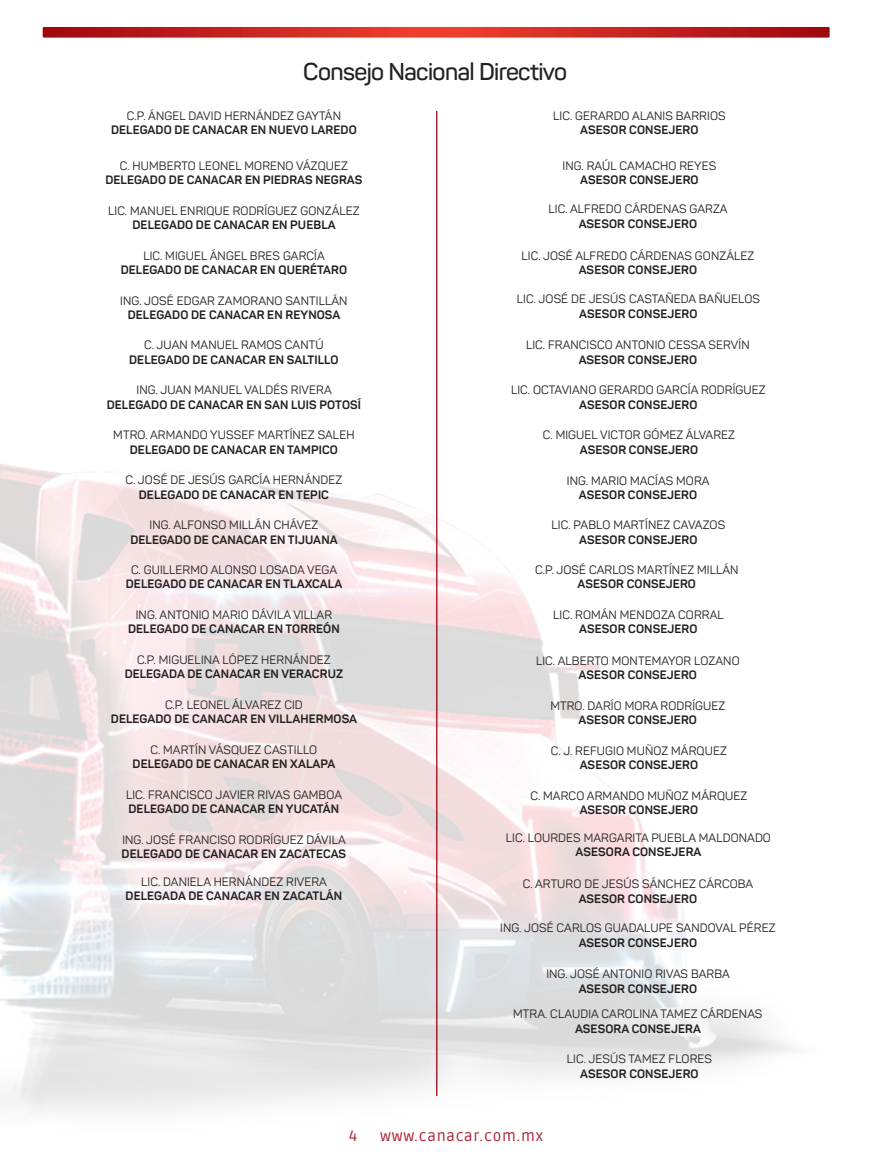
<style>
.page{position:relative;width:872px;height:1170px;background:#fff}
.page>*{position:absolute;margin:0;border:0;box-sizing:border-box;transform-origin:0 0}
.t1{font:600 24px "Panton";letter-spacing:-.025em;color:#231f20}
.t2{font:15px "Ruda";letter-spacing:.05em;color:#ac2235}
.t3{font:12px "Panton";letter-spacing:.01em;color:#231f20}
.t4{font:700 12px "Panton";letter-spacing:.01em;color:#231f20}
</style>
<div class="page">
<img style="left:0;top:415px;width:793px;height:698px">
<hr style="left:436px;top:111px;width:1px;height:984px;background:#ac2235">
<svg style="left:43px;top:27px;width:786px;height:11px;background:#c92b27"></svg>
<h1 class="t1" style="left:303px;top:57px;width:265px">Consejo Nacional Directivo</h1>
<p class="t3" style="left:127px;top:108px;width:216px">C.P. ÁNGEL DAVID HERNÁNDEZ GAYTÁN</p>
<p class="t4" style="left:111px;top:123px;width:247px">DELEGADO DE CANACAR EN NUEVO LAREDO</p>
<p class="t3" style="left:120px;top:158px;width:230px">C. HUMBERTO LEONEL MORENO VÁZQUEZ</p>
<p class="t4" style="left:105px;top:172px;width:258px">DELEGADO DE CANACAR EN PIEDRAS NEGRAS</p>
<p class="t3" style="left:108px;top:203px;width:253px">LIC. MANUEL ENRIQUE RODRÍGUEZ GONZÁLEZ</p>
<p class="t4" style="left:132px;top:217px;width:205px">DELEGADO DE CANACAR EN PUEBLA</p>
<p class="t3" style="left:143px;top:248px;width:183px">LIC. MIGUEL ÁNGEL BRES GARCÍA</p>
<p class="t4" style="left:121px;top:262px;width:228px">DELEGADO DE CANACAR EN QUERÉTARO</p>
<p class="t3" style="left:120px;top:293px;width:229px">ING. JOSÉ EDGAR ZAMORANO SANTILLÁN</p>
<p class="t4" style="left:128px;top:307px;width:214px">DELEGADO DE CANACAR EN REYNOSA</p>
<p class="t3" style="left:144px;top:338px;width:181px">C. JUAN MANUEL RAMOS CANTÚ</p>
<p class="t4" style="left:129px;top:352px;width:211px">DELEGADO DE CANACAR EN SALTILLO</p>
<p class="t3" style="left:136px;top:383px;width:197px">ING. JUAN MANUEL VALDÉS RIVERA</p>
<p class="t4" style="left:107px;top:397px;width:256px">DELEGADO DE CANACAR EN SAN LUIS POTOSÍ</p>
<p class="t3" style="left:113px;top:427px;width:243px">MTRO. ARMANDO YUSSEF MARTÍNEZ SALEH</p>
<p class="t4" style="left:130px;top:442px;width:210px">DELEGADO DE CANACAR EN TAMPICO</p>
<p class="t3" style="left:125px;top:472px;width:218px">C. JOSÉ DE JESÚS GARCÍA HERNÁNDEZ</p>
<p class="t4" style="left:139px;top:487px;width:192px">DELEGADO DE CANACAR EN TEPIC</p>
<p class="t3" style="left:150px;top:517px;width:170px">ING. ALFONSO MILLÁN CHÁVEZ</p>
<p class="t4" style="left:130px;top:531px;width:209px">DELEGADO DE CANACAR EN TIJUANA</p>
<p class="t3" style="left:131px;top:562px;width:208px">C. GUILLERMO ALONSO LOSADA VEGA</p>
<p class="t4" style="left:126px;top:576px;width:218px">DELEGADO DE CANACAR EN TLAXCALA</p>
<p class="t3" style="left:136px;top:607px;width:198px">ING. ANTONIO MARIO DÁVILA VILLAR</p>
<p class="t4" style="left:128px;top:621px;width:213px">DELEGADO DE CANACAR EN TORREÓN</p>
<p class="t3" style="left:137px;top:652px;width:195px">C.P. MIGUELINA LÓPEZ HERNÁNDEZ</p>
<p class="t4" style="left:125px;top:666px;width:220px">DELEGADA DE CANACAR EN VERACRUZ</p>
<p class="t3" style="left:165px;top:697px;width:139px">C.P. LEONEL ÁLVAREZ CID</p>
<p class="t4" style="left:111px;top:711px;width:248px">DELEGADO DE CANACAR EN VILLAHERMOSA</p>
<p class="t3" style="left:150px;top:742px;width:168px">C. MARTÍN VÁSQUEZ CASTILLO</p>
<p class="t4" style="left:133px;top:756px;width:204px">DELEGADO DE CANACAR EN XALAPA</p>
<p class="t3" style="left:126px;top:787px;width:217px">LIC. FRANCISCO JAVIER RIVAS GAMBOA</p>
<p class="t4" style="left:128px;top:801px;width:212px">DELEGADO DE CANACAR EN YUCATÁN</p>
<p class="t3" style="left:122px;top:831px;width:225px">ING. JOSÉ FRANCISO RODRÍGUEZ DÁVILA</p>
<p class="t4" style="left:122px;top:846px;width:226px">DELEGADO DE CANACAR EN ZACATECAS</p>
<p class="t3" style="left:141px;top:873px;width:187px">LIC. DANIELA HERNÁNDEZ RIVERA</p>
<p class="t4" style="left:126px;top:888px;width:218px">DELEGADA DE CANACAR EN ZACATLÁN</p>
<p class="t3" style="left:553px;top:108px;width:174px">LIC. GERARDO ALANIS BARRIOS</p>
<p class="t4" style="left:580px;top:123px;width:120px">ASESOR CONSEJERO</p>
<p class="t3" style="left:562px;top:158px;width:155px">ING. RAÚL CAMACHO REYES</p>
<p class="t4" style="left:580px;top:172px;width:120px">ASESOR CONSEJERO</p>
<p class="t3" style="left:548px;top:201px;width:181px">LIC. ALFREDO CÁRDENAS GARZA</p>
<p class="t4" style="left:578px;top:216px;width:120px">ASESOR CONSEJERO</p>
<p class="t3" style="left:521px;top:248px;width:234px">LIC. JOSÉ ALFREDO CÁRDENAS GONZÁLEZ</p>
<p class="t4" style="left:579px;top:262px;width:120px">ASESOR CONSEJERO</p>
<p class="t3" style="left:517px;top:292px;width:244px">LIC. JOSÉ DE JESÚS CASTAÑEDA BAÑUELOS</p>
<p class="t4" style="left:579px;top:306px;width:120px">ASESOR CONSEJERO</p>
<p class="t3" style="left:526px;top:338px;width:225px">LIC. FRANCISCO ANTONIO CESSA SERVÍN</p>
<p class="t4" style="left:578px;top:352px;width:120px">ASESOR CONSEJERO</p>
<p class="t3" style="left:511px;top:383px;width:256px">LIC. OCTAVIANO GERARDO GARCÍA RODRÍGUEZ</p>
<p class="t4" style="left:579px;top:397px;width:120px">ASESOR CONSEJERO</p>
<p class="t3" style="left:543px;top:427px;width:194px">C. MIGUEL VICTOR GÓMEZ ÁLVAREZ</p>
<p class="t4" style="left:580px;top:442px;width:120px">ASESOR CONSEJERO</p>
<p class="t3" style="left:567px;top:473px;width:144px">ING. MARIO MACÍAS MORA</p>
<p class="t4" style="left:579px;top:487px;width:120px">ASESOR CONSEJERO</p>
<p class="t3" style="left:551px;top:517px;width:175px">LIC. PABLO MARTÍNEZ CAVAZOS</p>
<p class="t4" style="left:579px;top:531px;width:120px">ASESOR CONSEJERO</p>
<p class="t3" style="left:535px;top:562px;width:205px">C.P. JOSÉ CARLOS MARTÍNEZ MILLÁN</p>
<p class="t4" style="left:577px;top:576px;width:120px">ASESOR CONSEJERO</p>
<p class="t3" style="left:553px;top:607px;width:172px">LIC. ROMÁN MENDOZA CORRAL</p>
<p class="t4" style="left:579px;top:621px;width:120px">ASESOR CONSEJERO</p>
<p class="t3" style="left:536px;top:653px;width:205px">LIC. ALBERTO MONTEMAYOR LOZANO</p>
<p class="t4" style="left:578px;top:667px;width:120px">ASESOR CONSEJERO</p>
<p class="t3" style="left:550px;top:698px;width:176px">MTRO. DARÍO MORA RODRÍGUEZ</p>
<p class="t4" style="left:578px;top:712px;width:120px">ASESOR CONSEJERO</p>
<p class="t3" style="left:551px;top:743px;width:177px">C. J. REFUGIO MUÑOZ MÁRQUEZ</p>
<p class="t4" style="left:580px;top:757px;width:120px">ASESOR CONSEJERO</p>
<p class="t3" style="left:530px;top:788px;width:218px">C. MARCO ARMANDO MUÑOZ MÁRQUEZ</p>
<p class="t4" style="left:580px;top:802px;width:120px">ASESOR CONSEJERO</p>
<p class="t3" style="left:506px;top:830px;width:266px">LIC. LOURDES MARGARITA PUEBLA MALDONADO</p>
<p class="t4" style="left:575px;top:844px;width:127px">ASESORA CONSEJERA</p>
<p class="t3" style="left:523px;top:876px;width:232px">C. ARTURO DE JESÚS SÁNCHEZ CÁRCOBA</p>
<p class="t4" style="left:578px;top:891px;width:120px">ASESOR CONSEJERO</p>
<p class="t3" style="left:500px;top:920px;width:277px">ING. JOSÉ CARLOS GUADALUPE SANDOVAL PÉREZ</p>
<p class="t4" style="left:578px;top:935px;width:120px">ASESOR CONSEJERO</p>
<p class="t3" style="left:546px;top:966px;width:185px">ING. JOSÉ ANTONIO RIVAS BARBA</p>
<p class="t4" style="left:578px;top:980px;width:120px">ASESOR CONSEJERO</p>
<p class="t3" style="left:513px;top:1006px;width:251px">MTRA. CLAUDIA CAROLINA TAMEZ CÁRDENAS</p>
<p class="t4" style="left:575px;top:1020px;width:127px">ASESORA CONSEJERA</p>
<p class="t3" style="left:567px;top:1051px;width:147px">LIC. JESÚS TAMEZ FLORES</p>
<p class="t4" style="left:580px;top:1065px;width:120px">ASESOR CONSEJERO</p>
<p class="t2" style="left:349px;top:1125px;width:10px">4</p>
<p class="t2" style="left:380px;top:1125px;width:164px">www.canacar.com.mx</p>
</div>
